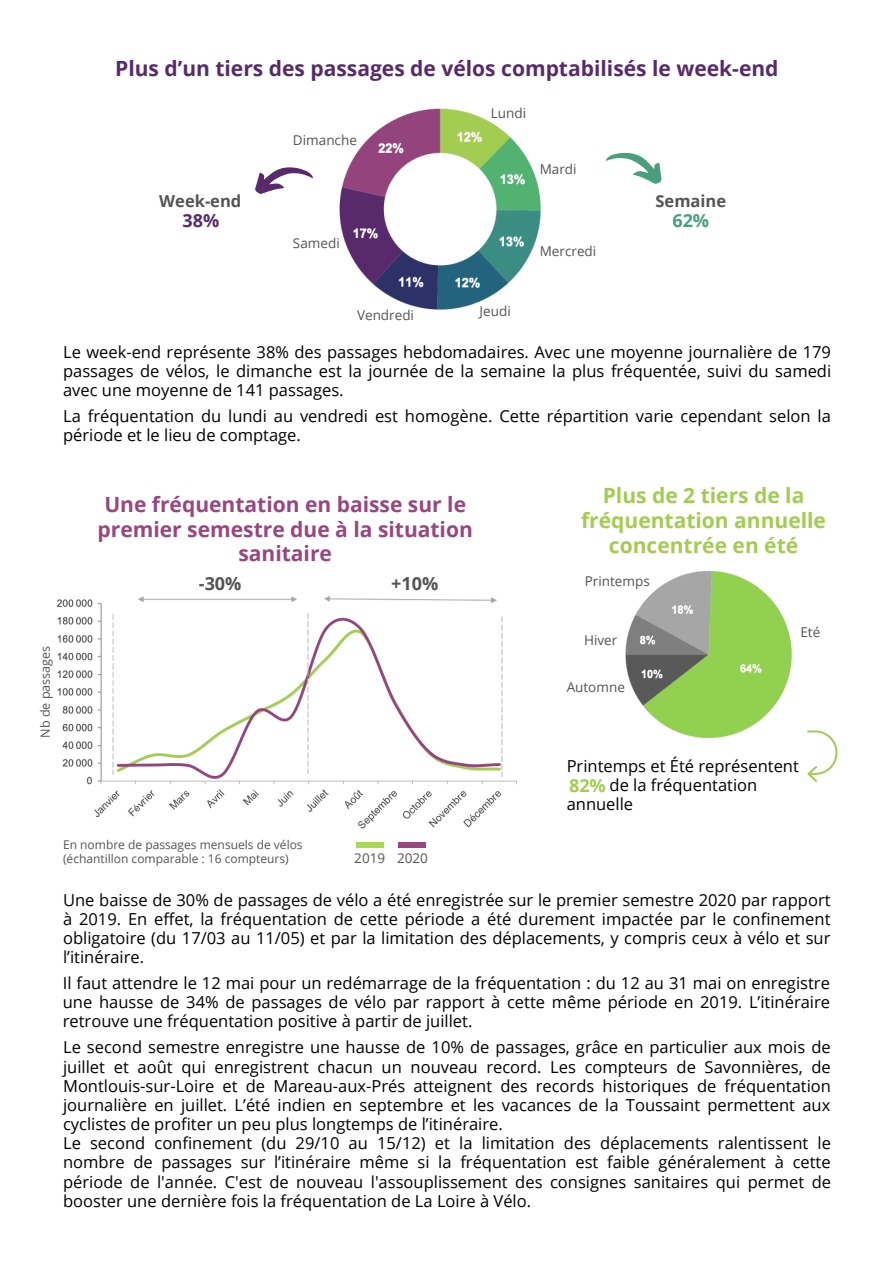
<style>
.page{position:relative;width:894px;height:1264px;background:#fff}
.page>*{position:absolute;margin:0;border:0;box-sizing:border-box;transform-origin:0 0}
.t1{font:700 21px/24.8px "Open Sans";color:#994680;text-align:center}
.t2{font:700 21px "Open Sans";color:#582a6c}
.t3{font:700 21px/24.8px "Open Sans";color:#a3cd51;text-align:center}
.t4{font:700 18px "Open Sans";color:#545454}
.t5{font:700 18px "Open Sans";color:#499f7b}
.t6{font:700 18px "Open Sans";color:#582a6c}
.t7{font:16.5px/19.2px "Open Sans";color:#000;text-align:justify}
.t8{font:700 16.5px "Open Sans";color:#545454}
.t9{font:13.5px "Open Sans";color:#545454}
.t10{font:12.6px "Open Sans";color:#545454}
.t11{font:12px "Open Sans";color:#545454}
.s1{font-weight:700;font-size:18px;color:#a3cd51}
</style>
<div class="page">
<svg style="left:255px;top:167px;width:58px;height:27px"></svg>
<svg style="left:606px;top:152px;width:56px;height:32px"></svg>
<img style="left:339px;top:108px;width:202px;height:202px">
<svg style="left:807px;top:730px;width:30px;height:52px"></svg>
<img style="left:57px;top:596px;width:460px;height:233px">
<img style="left:625px;top:570px;width:167px;height:169px">
<div style="left:356px;top:842px;width:27px;height:6px;background:#aad853"></div>
<div style="left:399px;top:842px;width:27px;height:6px;background:#994680"></div>
<p class="t2" style="left:115px;top:53px;width:664px">Plus d’un tiers des passages de vélos comptabilisés le week-end</p>
<p class="t8" style="left:159px;top:189px;width:84px">Week-end</p>
<p class="t6" style="left:182px;top:208px;width:38px">38%</p>
<p class="t9" style="left:293px;top:131px;width:65px">Dimanche</p>
<p class="t9" style="left:293px;top:234px;width:48px">Samedi</p>
<p class="t9" style="left:490px;top:103px;width:37px">Lundi</p>
<p class="t9" style="left:539px;top:160px;width:38px">Mardi</p>
<p class="t9" style="left:539px;top:242px;width:58px">Mercredi</p>
<p class="t8" style="left:655px;top:189px;width:72px">Semaine</p>
<p class="t5" style="left:672px;top:208px;width:38px">62%</p>
<p class="t9" style="left:357px;top:305px;width:58px">Vendredi</p>
<p class="t9" style="left:479px;top:301px;width:33px">Jeudi</p>
<p class="t7" style="left:63px;top:342px;width:769px">Le week-end représente 38% des passages hebdomadaires. Avec une moyenne journalière de 179 passages de vélos, le dimanche est la journée de la semaine la plus fréquentée, suivi du samedi avec une moyenne de 141 passages.</p>
<p class="t7" style="left:63px;top:406px;width:769px">La fréquentation du lundi au vendredi est homogène. Cette répartition varie cependant selon la période et le lieu de comptage.</p>
<p class="t1" style="left:97px;top:491px;width:377px">Une fréquentation en baisse sur le premier semestre due à la situation sanitaire</p>
<p class="t4" style="left:199px;top:571px;width:44px">-30%</p>
<p class="t4" style="left:391px;top:571px;width:49px">+10%</p>
<p class="t3" style="left:581px;top:483px;width:246px">Plus de 2 tiers de la fréquentation annuelle concentrée en été</p>
<p class="t9" style="left:584px;top:571px;width:66px">Printemps</p>
<p class="t10" style="left:36px;top:738px;width:94px;rotate:-90deg">Nb de passages</p>
<p class="t9" style="left:584px;top:630px;width:35px">Hiver</p>
<p class="t9" style="left:566px;top:677px;width:60px">Automne</p>
<p class="t9" style="left:800px;top:622px;width:21px">Eté</p>
<p class="t7" style="left:566px;top:756px;width:233px">Printemps et Été représentent</p>
<p class="t7" style="left:566px;top:775px;width:192px"><span class="s1">82%</span> de la fréquentation annuelle</p>
<p class="t11" style="left:63px;top:836px;width:241px">En nombre de passages mensuels de vélos</p>
<p class="t11" style="left:63px;top:850px;width:227px">(échantillon comparable : 16 compteurs)</p>
<p class="t9" style="left:354px;top:848px;width:32px">2019</p>
<p class="t9" style="left:397px;top:848px;width:32px">2020</p>
<p class="t7" style="left:63px;top:890px;width:768px">Une baisse de 30% de passages de vélo a été enregistrée sur le premier semestre 2020 par rapport à 2019. En effet, la fréquentation de cette période a été durement impactée par le confinement obligatoire (du 17/03 au 11/05) et par la limitation des déplacements, y compris ceux à vélo et sur l’itinéraire.</p>
<p class="t7" style="left:63px;top:972px;width:768px">Il faut attendre le 12 mai pour un redémarrage de la fréquentation : du 12 au 31 mai on enregistre une hausse de 34% de passages de vélo par rapport à cette même période en 2019. L’itinéraire retrouve une fréquentation positive à partir de juillet.</p>
<p class="t7" style="left:63px;top:1037px;width:769px">Le second semestre enregistre une hausse de 10% de passages, grâce en particulier aux mois de juillet et août qui enregistrent chacun un nouveau record. Les compteurs de Savonnières, de Montlouis-sur-Loire et de Mareau-aux-Prés atteignent des records historiques de fréquentation journalière en juillet. L’été indien en septembre et les vacances de la Toussaint permettent aux cyclistes de profiter un peu plus longtemps de l’itinéraire.</p>
<p class="t7" style="left:63px;top:1133px;width:769px">Le second confinement (du 29/10 au 15/12) et la limitation des déplacements ralentissent le nombre de passages sur l’itinéraire même si la fréquentation est faible généralement à cette période de l'année. C'est de nouveau l'assouplissement des consignes sanitaires qui permet de booster une dernière fois la fréquentation de La Loire à Vélo.</p>
</div>
